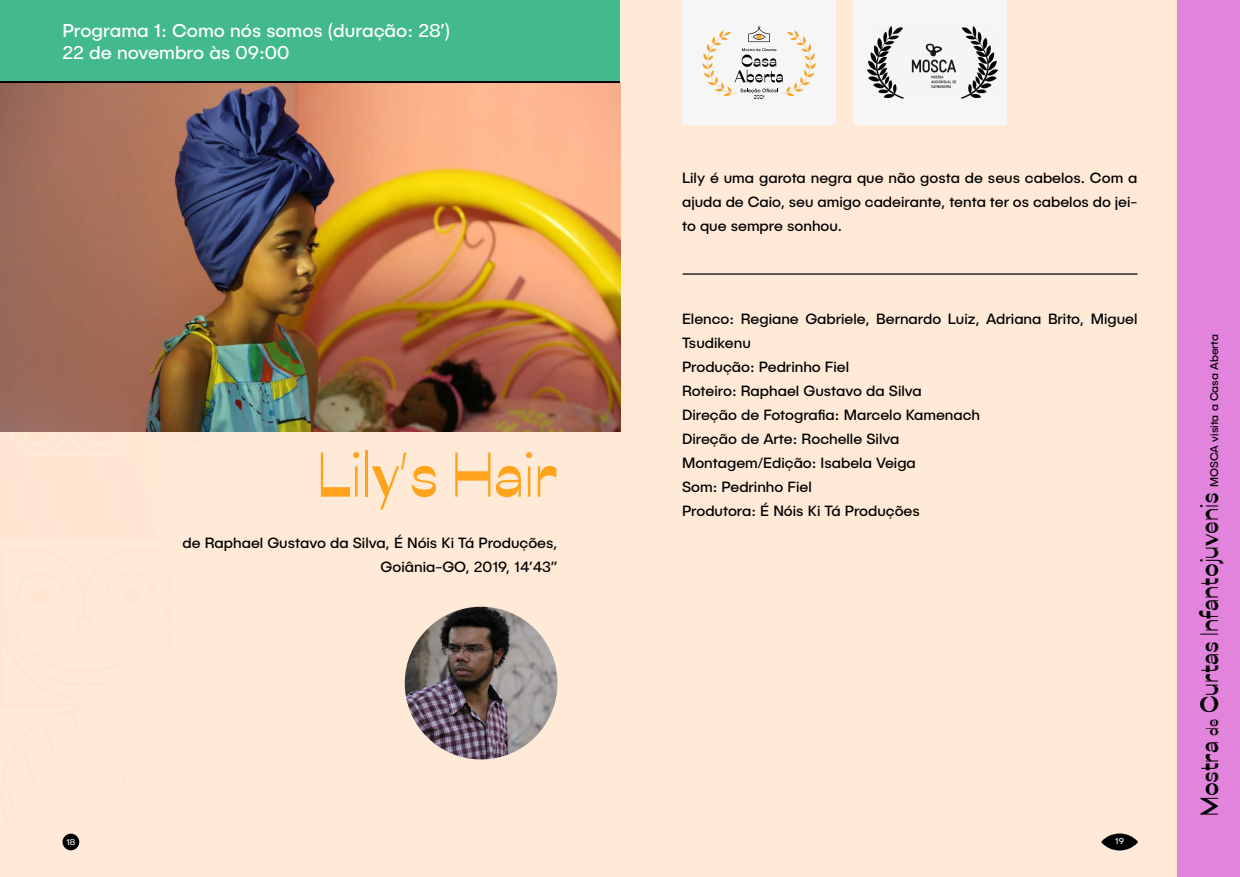
<style>
.page{position:relative;width:1240px;height:877px;background:#fff}
.page>*{position:absolute;margin:0;border:0;box-sizing:border-box;transform-origin:0 0}
.t1{font:900 62.5px "Ribes";color:#ffa31c}
.t2{font:900 25px "Ribes";color:#000}
.t3{font:18.75px/22.5px "Publica Sans";color:#fff}
.t4{font:15px/24px "Publica Sans";color:#000;text-align:right}
.t5{font:11.25px "Publica Sans";color:#000}
.t6{font:8.75px "Publica Sans";color:#fff}
.s1{font-size:16.25px}
</style>
<div class="page">
<div style="left:0;top:0;width:1177px;height:877px;background:#ffead8"></div>
<img style="left:0;top:83px;width:620px;height:348px">
<div style="left:1177px;top:0;width:63px;height:877px;background:#e284dc"></div>
<div style="left:0;top:0;width:620px;height:82px;background:#42ba8d"></div>
<hr style="left:0;top:81px;width:620px;height:2px;background:#000">
<hr style="left:682px;top:273px;width:456px;height:2px;background:#000">
<img style="left:405px;top:607px;width:153px;height:152px;border-radius:76px">
<div style="left:682px;top:0;width:154px;height:125px;background:#f6f6f6"></div>
<svg style="left:702px;top:26px;width:114px;height:73px"></svg>
<div style="left:63px;top:834px;width:16px;height:16px;background:#000;border-radius:50%"></div>
<svg style="left:1101px;top:834px;width:76px;height:16px"></svg>
<div style="left:853px;top:0;width:154px;height:125px;background:#f6f6f6"></div>
<img style="left:867px;top:27px;width:131px;height:72px">
<p class="t3" style="left:62px;top:18px;width:389px">Programa 1: Como nós somos (duração: 28’)<br>22 de novembro às 09:00</p>
<h1 class="t1" style="left:317px;top:438px;width:242px">Lily’s Hair</h1>
<p class="t4" style="left:182px;top:530px;width:377px">de Raphael Gustavo da Silva, É Nóis Ki Tá Produções,<br>Goiânia-GO, 2019, 14’43’’</p>
<p class="t4" style="left:682px;top:165px;width:457px;text-align:justify">Lily é uma garota negra que não gosta de seus cabelos. Com a ajuda de Caio, seu amigo cadeirante, tenta ter os cabelos do jei&shy;to que sempre sonhou.</p>
<p class="t4" style="left:682px;top:306px;width:457px;text-align:left">Elenco: Regiane Gabriele, Bernardo Luiz, Adriana Brito, Miguel<br>Tsudikenu<br>Produção: Pedrinho Fiel<br>Roteiro: Raphael Gustavo da Silva<br>Direção de Fotografia: Marcelo Kamenach<br>Direção de Arte: Rochelle Silva<br>Montagem/Edição: Isabela Veiga<br>Som: Pedrinho Fiel<br>Produtora: É Nóis Ki Tá Produções</p>
<p class="t6" style="left:66px;top:836px;width:10px">18</p>
<p class="t6" style="left:1115px;top:836px;width:10px">19</p>
<p class="t5" style="left:1207px;top:487px;width:154px;rotate:-90deg">MOSCA visita a Casa Aberta</p>
<h2 class="t2" style="left:1195px;top:816px;width:325px;rotate:-90deg">Mostra <span class="s1">de</span> Curtas Infantojuvenis</h2>
</div>
